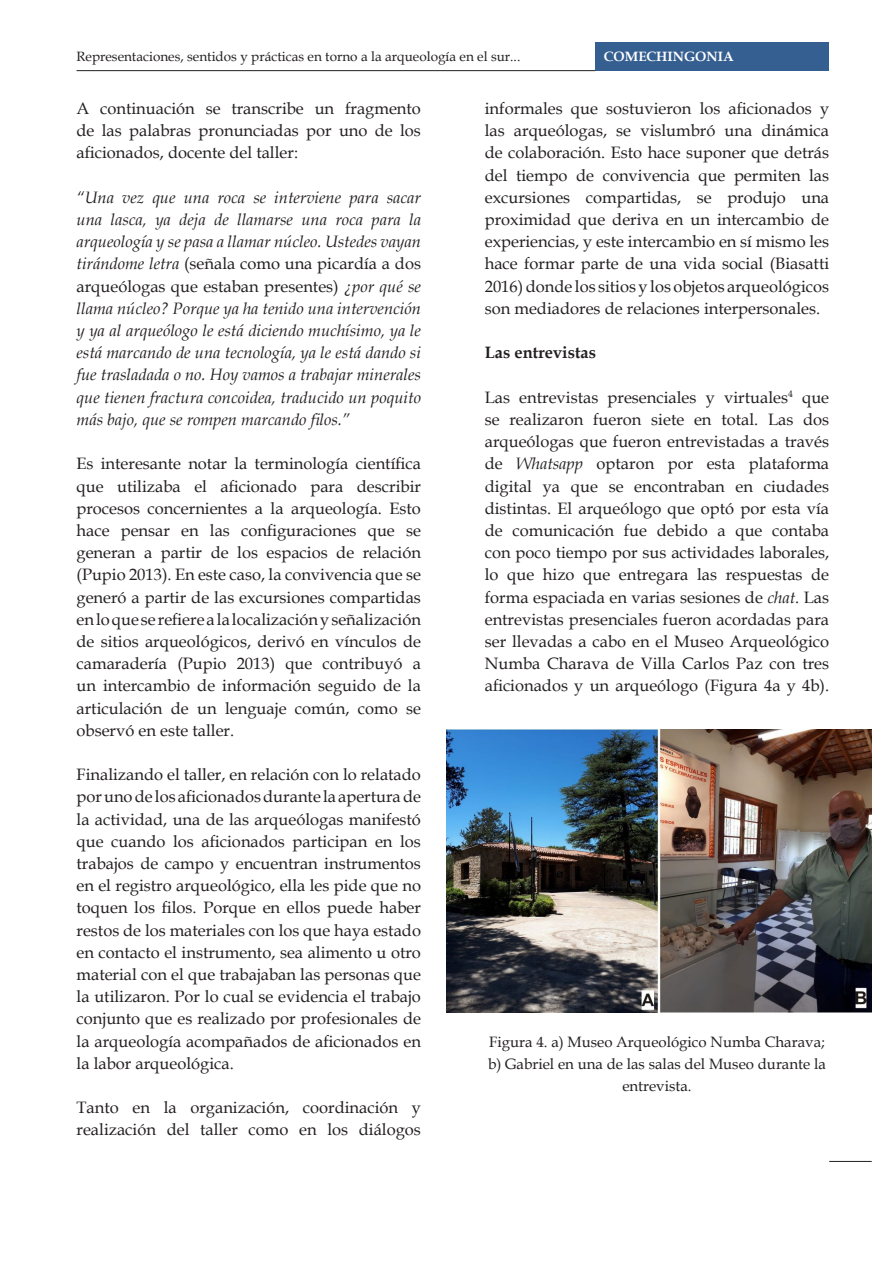
<style>
.page{position:relative;width:893px;height:1263px;background:#fff}
.page>*{position:absolute;margin:0;border:0;box-sizing:border-box;transform-origin:0 0}
.Default{font:16.5px/22.2px "Book Antiqua";color:#231f20;text-align:justify}
.t1{font:italic 16.5px/22.2px "Book Antiqua";color:#231f20;text-align:justify}
.Default-2{font:700 16.5px "Book Antiqua";color:#231f20}
.Default-3{font:15px/22.2px "Book Antiqua";color:#231f20;text-align:center}
.t2{font:13.5px "Book Antiqua";color:#231f20}
.t3{font:700 13.5px "Book Antiqua";color:#fff}
.s1{font-style:normal}
.s2{font-style:italic}
</style>
<div class="page">
<div style="left:595px;top:43px;width:234px;height:28px;background:#365f91"></div>
<hr style="left:77px;top:70px;width:518px;height:1px;background:#231f20">
<hr style="left:829px;top:1161px;width:43px;height:1px;background:#231f20">
<img style="left:446px;top:730px;width:426px;height:282px">
<p class="t2" style="left:77px;top:47px;width:445px">Representaciones, sentidos y prácticas en torno a la arqueología en el sur...</p>
<p class="t3" style="left:604px;top:48px;width:131px">COMECHINGONIA</p>
<p class="Default" style="left:77px;top:97px;width:346px">A continuación se transcribe un fragmento de las palabras pronunciadas por uno de los aficionados, docente del taller:</p>
<p class="t1" style="left:77px;top:186px;width:346px">“Una vez que una roca se interviene para sacar una lasca, ya deja de llamarse una roca para la arqueología y se pasa a llamar núcleo. Ustedes vayan tirándome letra <span class="s1">(señala como una picardía a dos arqueólogas que estaban presentes)</span> ¿por qué se llama núcleo? Porque ya ha tenido una intervención y ya al arqueólogo le está diciendo muchísimo, ya le está marcando de una tecnología, ya le está dando si fue trasladada o no. Hoy vamos a trabajar minerales que tienen fractura concoidea, traducido un poquito más bajo, que se rompen marcando filos.”</p>
<p class="Default" style="left:77px;top:452px;width:346px">Es interesante notar la terminología científica que utilizaba el aficionado para describir procesos concernientes a la arqueología. Esto hace pensar en las configuraciones que se generan a partir de los espacios de relación (Pupio 2013). En este caso, la convivencia que se generó a partir de las excursiones compartidas en lo que se refiere a la localización y señalización de sitios arqueológicos, derivó en vínculos de camaradería (Pupio 2013) que contribuyó a un intercambio de información seguido de la articulación de un lenguaje común, como se observó en este taller.</p>
<p class="Default" style="left:77px;top:763px;width:346px">Finalizando el taller, en relación con lo relatado por uno de los aficionados durante la apertura de la actividad, una de las arqueólogas manifestó que cuando los aficionados participan en los trabajos de campo y encuentran instrumentos en el registro arqueológico, ella les pide que no toquen los filos. Porque en ellos puede haber restos de los materiales con los que haya estado en contacto el instrumento, sea alimento u otro material con el que trabajaban las personas que la utilizaron. Por lo cual se evidencia el trabajo conjunto que es realizado por profesionales de la arqueología acompañados de aficionados en la labor arqueológica.</p>
<p class="Default" style="left:77px;top:1096px;width:346px">Tanto en la organización, coordinación y realización del taller como en los diálogos</p>
<p class="Default" style="left:485px;top:97px;width:346px">informales que sostuvieron los aficionados y las arqueólogas, se vislumbró una dinámica de colaboración. Esto hace suponer que detrás del tiempo de convivencia que permiten las excursiones compartidas, se produjo una proximidad que deriva en un intercambio de experiencias, y este intercambio en sí mismo les hace formar parte de una vida social (Biasatti 2016) donde los sitios y los objetos arqueológicos son mediadores de relaciones interpersonales.</p>
<p class="Default-2" style="left:485px;top:341px;width:113px">Las entrevistas</p>
<p class="Default" style="left:485px;top:386px;width:346px">Las entrevistas presenciales y virtuales<sup>4</sup> que se realizaron fueron siete en total. Las dos arqueólogas que fueron entrevistadas a través de <span class="s2">Whatsapp</span> optaron por esta plataforma digital ya que se encontraban en ciudades distintas. El arqueólogo que optó por esta vía de comunicación fue debido a que contaba con poco tiempo por sus actividades laborales, lo que hizo que entregara las respuestas de forma espaciada en varias sesiones de <span class="s2">chat</span>. Las entrevistas presenciales fueron acordadas para ser llevadas a cabo en el Museo Arqueológico Numba Charava de Villa Carlos Paz con tres aficionados y un arqueólogo (Figura 4a y 4b).</p>
<p class="Default-3" style="left:488px;top:1030px;width:339px">Figura 4. a) Museo Arqueológico Numba Charava; b) Gabriel en una de las salas del Museo durante la entrevista.</p>
</div>
